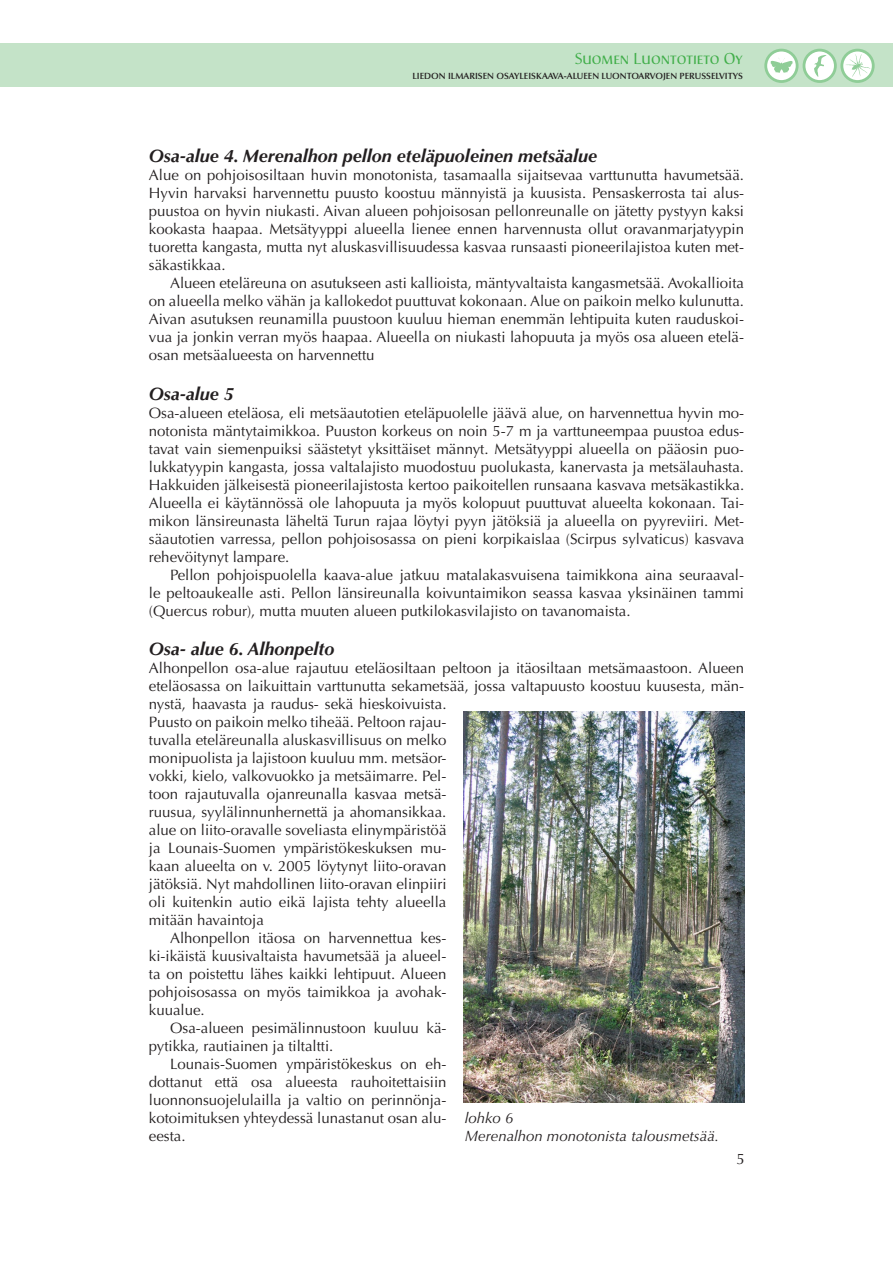
<style>
.page{position:relative;width:893px;height:1263px;background:#fff}
.page>*{position:absolute;margin:0;border:0;box-sizing:border-box;transform-origin:0 0}
.t1{font:italic 700 18px "Optima";color:#231f20}
.t2{font:15.6px "Christiana Regular SC";color:#40ae49}
.t3{font:15px/18px "Optima";color:#231f20;text-align:justify}
.t4{font:italic 15px/18px "Optima";color:#231f20}
.t5{font:600 9px "Optima";color:#231f20}
</style>
<div class="page">
<div style="left:0;top:43px;width:893px;height:44px;background:#c4e3c8"></div>
<svg style="left:766px;top:50px;width:31px;height:32px"></svg>
<div style="left:764px;top:49px;width:34px;height:34px;border:3px solid #8fcd97;border-radius:50%"></div>
<svg style="left:771px;top:58px;width:22px;height:15px"></svg>
<svg style="left:842px;top:50px;width:31px;height:32px"></svg>
<div style="left:840px;top:49px;width:35px;height:34px;border:3px solid #8fcd97;border-radius:50%"></div>
<svg style="left:845px;top:54px;width:25px;height:23px"></svg>
<svg style="left:804px;top:50px;width:31px;height:32px"></svg>
<div style="left:803px;top:49px;width:34px;height:34px;border:3px solid #8fcd97;border-radius:50%"></div>
<svg style="left:814px;top:55px;width:12px;height:22px"></svg>
<img style="left:463px;top:711px;width:281px;height:392px">
<p class="t2" style="left:575px;top:49px;width:170px">Suomen Luontotieto Oy</p>
<p class="t5" style="left:412px;top:70px;width:332px">LIEDON ILMARISEN OSAYLEISKAAVA-ALUEEN LUONTOARVOJEN PERUSSELVITYS</p>
<p class="t1" style="left:149px;top:145px;width:450px">Osa-alue 4. Merenalhon pellon eteläpuoleinen metsäalue</p>
<p class="t3" style="left:149px;top:166px;width:597px">Alue on pohjoisosiltaan huvin monotonista, tasamaalla sijaitsevaa varttunutta havumetsää.<br>Hyvin harvaksi harvennettu puusto koostuu männyistä ja kuusista. Pensaskerrosta tai alus&shy;puustoa on hyvin niukasti. Aivan alueen pohjoisosan pellonreunalle on jätetty pystyyn kaksi kookasta haapaa. Metsätyyppi alueella lienee ennen harvennusta ollut oravanmarjatyypin tuoretta kangasta, mutta nyt aluskasvillisuudessa kasvaa runsaasti pioneerilajistoa kuten met&shy;säkastikkaa.</p>
<p class="t3" style="left:149px;top:274px;width:597px;text-indent:21px">Alueen eteläreuna on asutukseen asti kallioista, mäntyvaltaista kangasmetsää. Avokallioita on alueella melko vähän ja kallokedot puuttuvat kokonaan. Alue on paikoin melko kulunutta.<br>Aivan asutuksen reunamilla puustoon kuuluu hieman enemmän lehtipuita kuten rauduskoi&shy;vua ja jonkin verran myös haapaa. Alueella on niukasti lahopuuta ja myös osa alueen etelä&shy;osan metsäalueesta on harvennettu</p>
<p class="t1" style="left:149px;top:383px;width:87px">Osa-alue 5</p>
<p class="t3" style="left:149px;top:404px;width:597px">Osa-alueen eteläosa, eli metsäautotien eteläpuolelle jäävä alue, on harvennettua hyvin mo&shy;notonista mäntytaimikkoa. Puuston korkeus on noin 5-7 m ja varttuneempaa puustoa edus&shy;tavat vain siemenpuiksi säästetyt yksittäiset männyt. Metsätyyppi alueella on pääosin puo&shy;lukkatyypin kangasta, jossa valtalajisto muodostuu puolukasta, kanervasta ja metsälauhasta.<br>Hakkuiden jälkeisestä pioneerilajistosta kertoo paikoitellen runsaana kasvava metsäkastikka.<br>Alueella ei käytännössä ole lahopuuta ja myös kolopuut puuttuvat alueelta kokonaan. Tai&shy;mikon länsireunasta läheltä Turun rajaa löytyi pyyn jätöksiä ja alueella on pyyreviiri. Met&shy;säautotien varressa, pellon pohjoisosassa on pieni korpikaislaa (Scirpus sylvaticus) kasvava rehevöitynyt lampare.</p>
<p class="t3" style="left:149px;top:566px;width:597px;text-indent:21px">Pellon pohjoispuolella kaava-alue jatkuu matalakasvuisena taimikkona aina seuraaval&shy;le peltoaukealle asti. Pellon länsireunalla koivuntaimikon seassa kasvaa yksinäinen tammi (Quercus robur), mutta muuten alueen putkilokasvilajisto on tavanomaista.</p>
<p class="t1" style="left:149px;top:639px;width:187px">Osa- alue 6. Alhonpelto</p>
<p class="t3" style="left:149px;top:659px;width:597px">Alhonpellon osa-alue rajautuu eteläosiltaan peltoon ja itäosiltaan metsämaastoon. Alueen</p>
<p class="t3" style="left:149px;top:677px;width:597px">eteläosassa on laikuittain varttunutta sekametsää, jossa valtapuusto koostuu kuusesta, män-</p>
<p class="t3" style="left:149px;top:695px;width:299px">nystä, haavasta ja raudus- sekä hieskoivuista.</p>
<p class="t3" style="left:149px;top:713px;width:299px">Puusto on paikoin melko tiheää. Peltoon rajau-</p>
<p class="t3" style="left:149px;top:731px;width:299px">tuvalla eteläreunalla aluskasvillisuus on melko</p>
<p class="t3" style="left:149px;top:749px;width:299px">monipuolista ja lajistoon kuuluu mm. metsäor-</p>
<p class="t3" style="left:149px;top:767px;width:299px">vokki, kielo, valkovuokko ja metsäimarre. Pel-</p>
<p class="t3" style="left:149px;top:785px;width:299px">toon rajautuvalla ojanreunalla kasvaa metsä-</p>
<p class="t3" style="left:149px;top:803px;width:299px">ruusua, syylälinnunhernettä ja ahomansikkaa.</p>
<p class="t3" style="left:149px;top:821px;width:299px">alue on liito-oravalle soveliasta elinympäristöä</p>
<p class="t3" style="left:149px;top:839px;width:299px">ja Lounais-Suomen ympäristökeskuksen mu-</p>
<p class="t3" style="left:149px;top:857px;width:299px">kaan alueelta on v. 2005 löytynyt liito-oravan</p>
<p class="t3" style="left:149px;top:875px;width:299px">jätöksiä. Nyt mahdollinen liito-oravan elinpiiri</p>
<p class="t3" style="left:149px;top:893px;width:299px">oli kuitenkin autio eikä lajista tehty alueella</p>
<p class="t3" style="left:149px;top:911px;width:117px">mitään havaintoja</p>
<p class="t3" style="left:170px;top:929px;width:278px">Alhonpellon itäosa on harvennettua kes-</p>
<p class="t3" style="left:149px;top:947px;width:299px">ki-ikäistä kuusivaltaista havumetsää ja alueel-</p>
<p class="t3" style="left:149px;top:965px;width:299px">ta on poistettu lähes kaikki lehtipuut. Alueen</p>
<p class="t3" style="left:149px;top:983px;width:299px">pohjoisosassa on myös taimikkoa ja avohak-</p>
<p class="t3" style="left:149px;top:1001px;width:57px">kuualue.</p>
<p class="t3" style="left:170px;top:1019px;width:278px">Osa-alueen pesimälinnustoon kuuluu kä-</p>
<p class="t3" style="left:149px;top:1037px;width:186px">pytikka, rautiainen ja tiltaltti.</p>
<p class="t3" style="left:170px;top:1055px;width:278px">Lounais-Suomen ympäristökeskus on eh-</p>
<p class="t3" style="left:149px;top:1073px;width:299px">dottanut että osa alueesta rauhoitettaisiin</p>
<p class="t3" style="left:149px;top:1091px;width:299px">luonnonsuojelulailla ja valtio on perinnönja-</p>
<p class="t3" style="left:149px;top:1109px;width:299px">kotoimituksen yhteydessä lunastanut osan alu-</p>
<p class="t3" style="left:149px;top:1127px;width:38px">eesta.</p>
<p class="t4" style="left:465px;top:1109px;width:256px">lohko 6<br>Merenalhon monotonista talousmetsää.</p>
</div>
